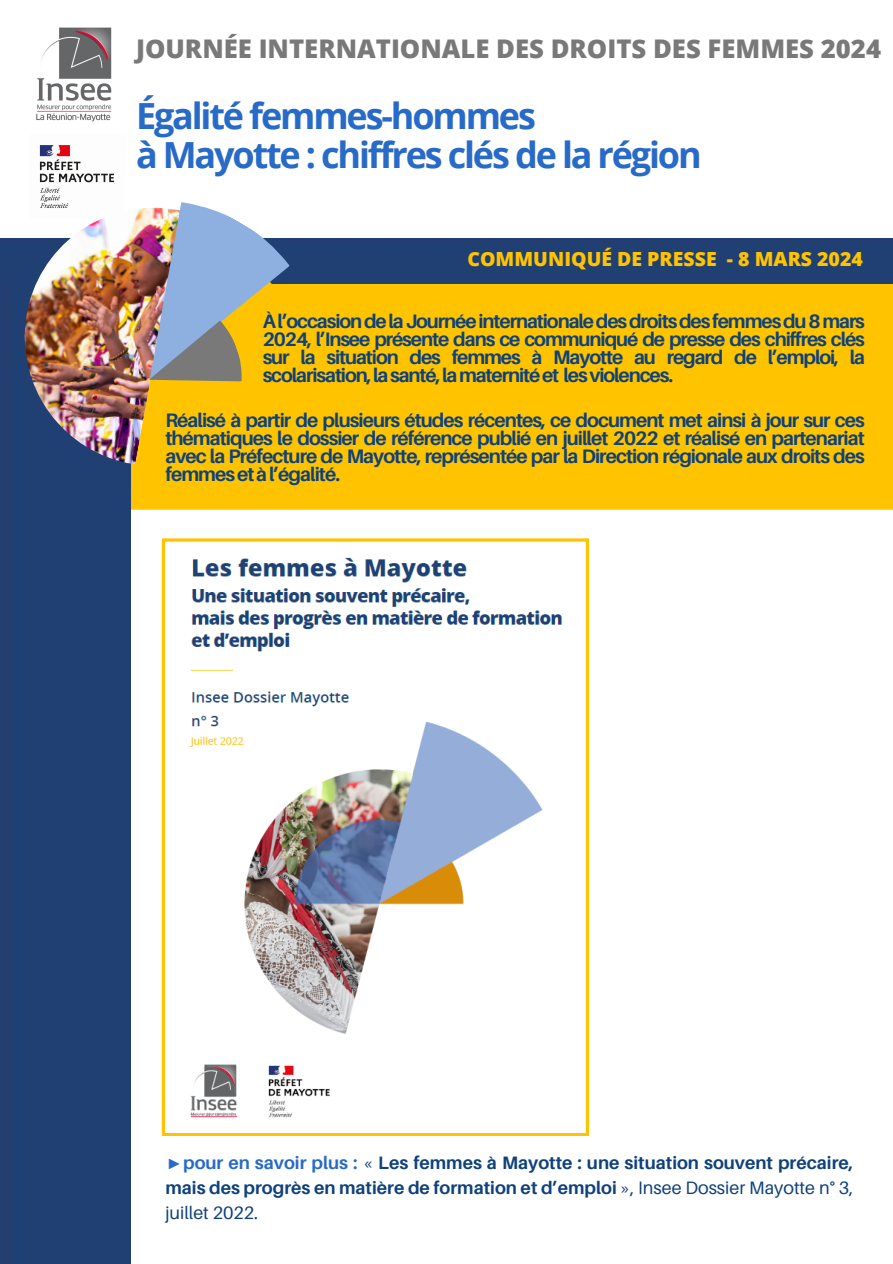
<style>
.page{position:relative;width:893px;height:1264px;background:#fff}
.page>*{position:absolute;margin:0;border:0;box-sizing:border-box;transform-origin:0 0}
.t1{font:700 36px/39.3px "Open Sans";letter-spacing:-.06em;color:#286ac7}
.t2{font:800 25.65px "Open Sans";color:#797979}
.t3{font:700 19.5px/18px "Aileron";letter-spacing:-.05em;color:#0f417a;text-align:justify}
.t4{font:800 19.5px "Open Sans";color:#ffc300}
.t5{font:700 18px/24.8px "Aileron";color:#0f417a;text-align:justify}
.s1{font-family:"Liberation Serif";color:#286ac7}
.s2{color:#286ac7}
.s3{font-weight:400}
</style>
<div class="page">
<div style="left:315px;top:283px;width:577px;height:227px;background:#ffc300"></div>
<svg style="left:162px;top:538px;width:427px;height:598px"></svg>
<div style="left:0;top:283px;width:130px;height:980px;background:#204073"></div>
<div style="left:0;top:238px;width:892px;height:45px;background:#204073"></div>
<img style="left:36px;top:27px;width:75px;height:95px">
<img style="left:39px;top:145px;width:76px;height:54px">
<img style="left:16px;top:199px;width:114px;height:275px">
<svg style="left:130px;top:238px;width:185px;height:275px;background:#f3bd0e"></svg>
<img style="left:71px;top:191px;width:225px;height:220px">
<img style="left:171px;top:549px;width:406px;height:579px">
<p class="t2" style="left:136px;top:31px;width:746px">JOURNÉE INTERNATIONALE DES DROITS DES FEMMES 2024</p>
<p class="t1" style="left:136px;top:95px;width:567px">Égalité femmes-hommes<br>à Mayotte : chiffres clés de la région</p>
<p class="t4" style="left:467px;top:245px;width:397px">COMMUNIQUÉ DE PRESSE - 8 MARS 2024</p>
<p class="t3" style="left:263px;top:312px;width:603px">Àl’occasiondelaJournéeinternationaledesdroitsdesfemmesdu8mars 2024, l’Insee présente dans ce communiqué de presse des chiffres clés sur la situation des femmes à Mayotte au regard de l’emploi, la scolarisation,lasanté,lamaternitéet lesviolences.</p>
<p class="t3" style="left:165px;top:411px;width:701px">Réalisé à partir de plusieurs études récentes, ce document met ainsi à jour sur ces thématiques le dossier de référence publié en juillet 2022 et réalisé en partenariat avec la Préfecture de Mayotte, représentée par la Direction régionale aux droits des femmesetàl’égalité.</p>
<p class="t5" style="left:165px;top:1149px;width:689px"><span class="s1">►</span><span class="s2">pour en savoir plus :</span> <span class="s3">«</span> Les femmes à Mayotte : une situation souvent précaire, mais des progrès en matière de formation et d’emploi <span class="s3">», Insee Dossier Mayotte n° 3, juillet 2022.</span></p>
</div>
